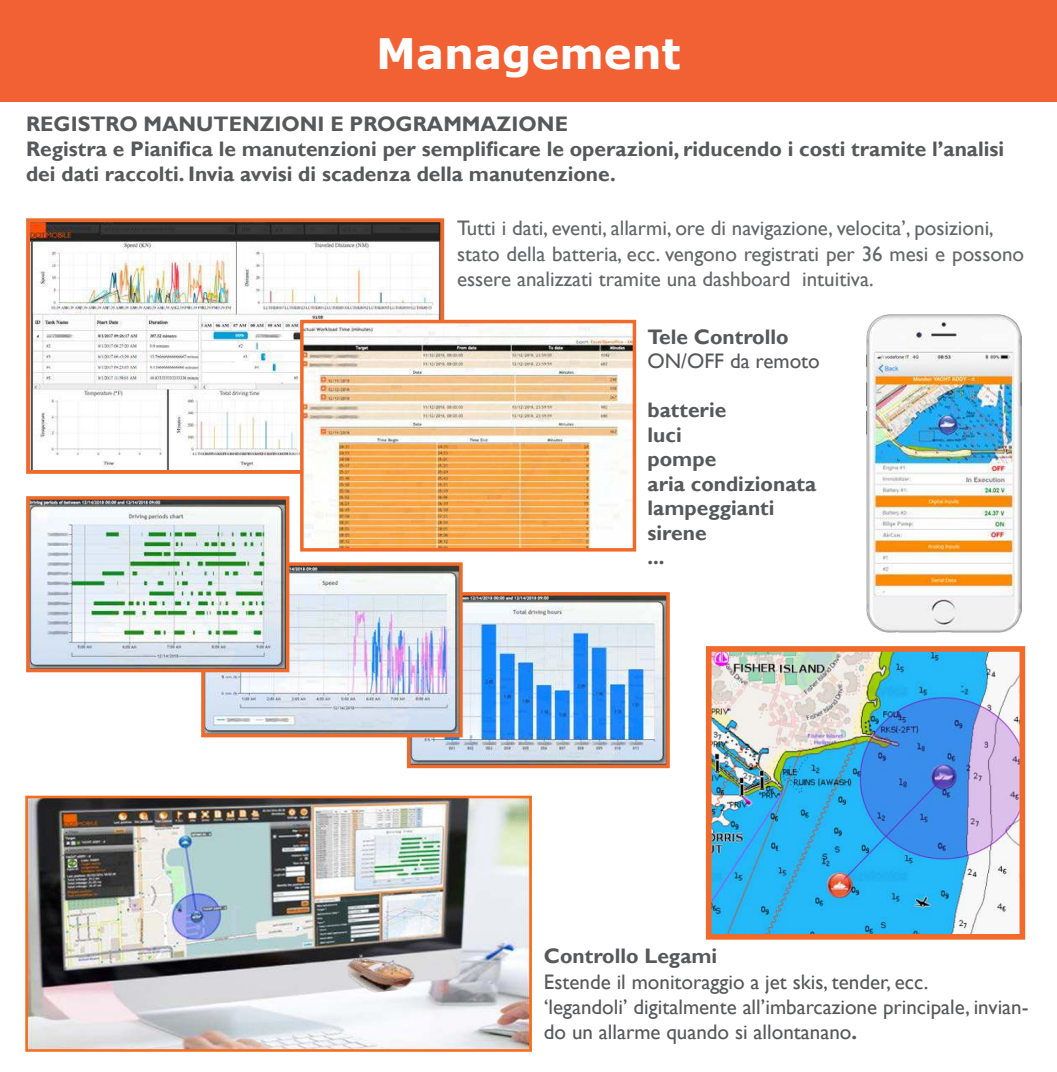
<style>
.page{position:relative;width:1057px;height:1072px;background:#fff}
.page>*{position:absolute;margin:0;border:0;box-sizing:border-box;transform-origin:0 0}
.t1{font:700 42px "Verdana";color:#fff}
.t2{font:700 21px/24.5px "Gill Sans";color:#57585a}
.t3{font:21px/25.2px "Gill Sans";color:#646668}
.t4{font:21px/25.2px "Gill Sans";color:#57585a}
.s1{font-weight:700}
</style>
<div class="page">
<img style="left:412px;top:597px;width:253px;height:166px">
<div style="left:407px;top:592px;width:263px;height:176px;border:4px solid #f06b2b"></div>
<img style="left:206px;top:567px;width:252px;height:165px">
<div style="left:201px;top:562px;width:262px;height:175px;border:4px solid #f06b2b"></div>
<div style="left:0;top:0;width:1057px;height:102px;background:#f16133"></div>
<img style="left:31px;top:501px;width:253px;height:166px">
<div style="left:26px;top:496px;width:263px;height:176px;border:4px solid #f06b2b"></div>
<img style="left:31px;top:223px;width:408px;height:246px">
<div style="left:26px;top:218px;width:418px;height:256px;border:4px solid #f06b2b"></div>
<img style="left:713px;top:653px;width:305px;height:279px">
<div style="left:706px;top:646px;width:319px;height:293px;border:6px solid #f06b2b"></div>
<img style="left:866px;top:315px;width:155px;height:317px">
<img style="left:29px;top:799px;width:499px;height:248px">
<div style="left:25px;top:795px;width:507px;height:256px;border:3px solid #f36f20"></div>
<img style="left:346px;top:947px;width:73px;height:48px">
<img style="left:305px;top:325px;width:326px;height:221px">
<div style="left:300px;top:320px;width:336px;height:231px;border:4px solid #f06b2b"></div>
<h1 class="t1" style="left:376px;top:24px;width:306px">Management</h1>
<p class="t2" style="left:26px;top:113px;width:979px;line-height:25.2px">REGISTRO MANUTENZIONI E PROGRAMMAZIONE<br>Registra e Pianifica le manutenzioni per semplificare le operazioni, riducendo i costi tramite l’analisi dei dati raccolti. Invia avvisi di scadenza della manutenzione.</p>
<p class="t3" style="left:457px;top:217px;width:568px">Tutti i dati, eventi, allarmi, ore di navigazione, velocita’, posizioni, stato della batteria, ecc. vengono registrati per 36 mesi e possono essere analizzati tramite una dashboard intuitiva.</p>
<p class="t2" style="left:647px;top:326px;width:142px">Tele Controllo</p>
<p class="t4" style="left:647px;top:349px;width:174px">ON/OFF da remoto</p>
<p class="t2" style="left:647px;top:399px;width:170px">batterie<br>luci<br>pompe<br>aria condizionata lampeggianti sirene<br>...</p>
<p class="t2" style="left:544px;top:945px;width:175px">Controllo Legami</p>
<p class="t4" style="left:544px;top:969px;width:486px">Estende il monitoraggio a jet skis, tender, ecc.<br>‘legandoli’ digitalmente all’imbarcazione principale, invian&shy;do un allarme quando si allontanano<span class="s1">.</span></p>
</div>
